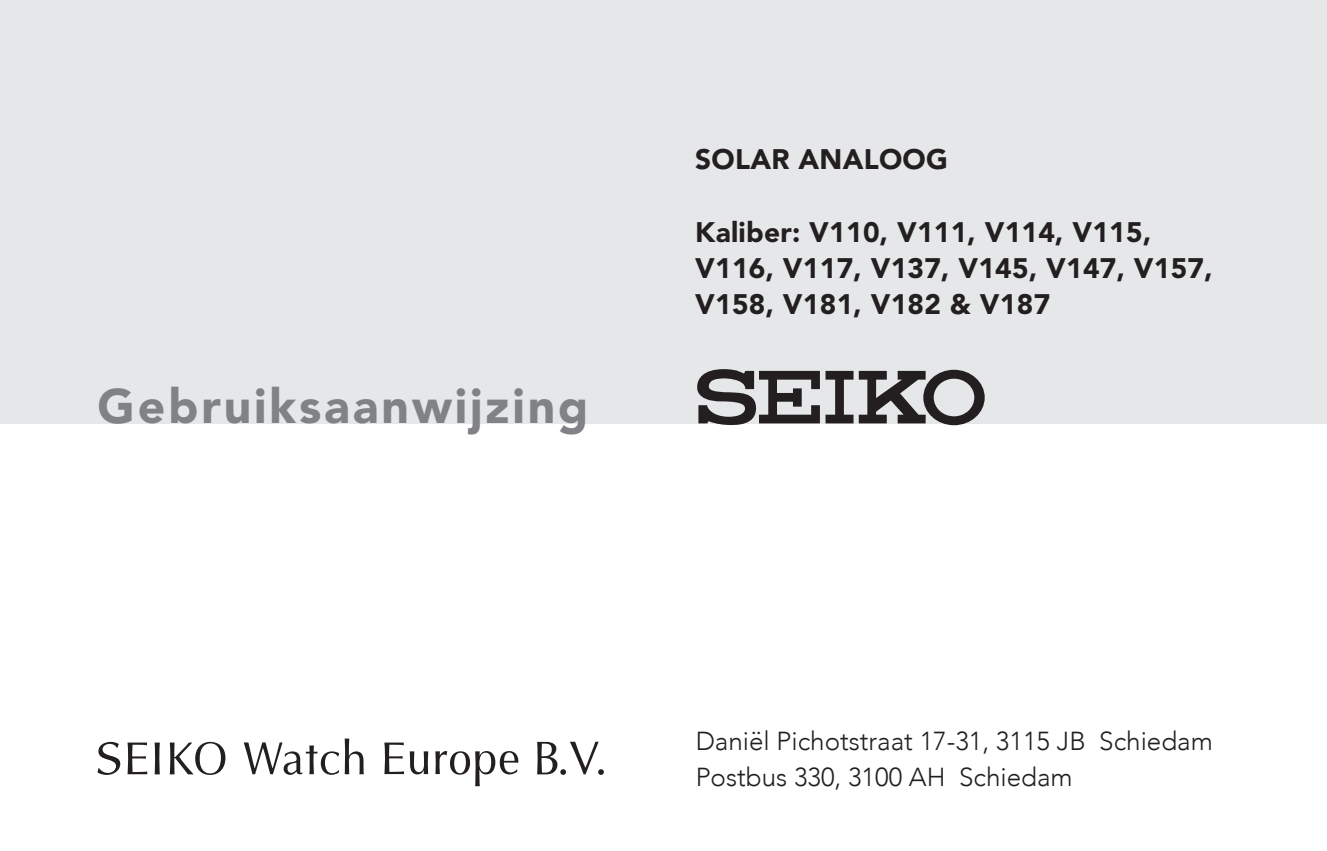
<style>
.page{position:relative;width:1327px;height:851px;background:#fff}
.page>*{position:absolute;margin:0;border:0;box-sizing:border-box;transform-origin:0 0}
.heading_1{font:900 48px "Avenir LT Std";letter-spacing:.06em;color:#808285}
.Box_kop{font:900 28px "Avenir LT Std";letter-spacing:.01em;color:#231f20}
.Body{font:300 26px "Avenir";color:#231f20}
</style>
<div class="page">
<div style="left:0;top:0;width:1327px;height:423px;background:#e6e7e9"></div>
<svg style="left:859px;top:370px;width:125px;height:55px"></svg>
<svg style="left:697px;top:369px;width:156px;height:56px"></svg>
<svg style="left:127px;top:742px;width:20px;height:32px"></svg>
<svg style="left:155px;top:742px;width:5px;height:32px"></svg>
<svg style="left:170px;top:741px;width:55px;height:33px"></svg>
<svg style="left:98px;top:741px;width:22px;height:33px"></svg>
<svg style="left:345px;top:738px;width:19px;height:36px"></svg>
<svg style="left:244px;top:742px;width:95px;height:32px"></svg>
<svg style="left:384px;top:742px;width:20px;height:32px"></svg>
<svg style="left:410px;top:751px;width:18px;height:23px"></svg>
<svg style="left:435px;top:751px;width:84px;height:35px"></svg>
<svg style="left:537px;top:741px;width:67px;height:33px"></svg>
<p class="heading_1" style="left:98px;top:377px;width:492px">Gebruiksaanwijzing</p>
<p class="Box_kop" style="left:695px;top:142px;width:254px">SOLAR ANALOOG</p>
<p class="Box_kop" style="left:695px;top:215px;width:457px">Kaliber: V110, V111, V114, V115,</p>
<p class="Box_kop" style="left:695px;top:251px;width:519px">V116, V117, V137, V145, V147, V157,</p>
<p class="Box_kop" style="left:695px;top:287px;width:356px">V158, V181, V182 &amp; V187</p>
<p class="Body" style="left:695px;top:725px;width:519px">Daniël Pichotstraat 17-31, 3115 JB Schiedam</p>
<p class="Body" style="left:695px;top:761px;width:378px">Postbus 330, 3100 AH Schiedam</p>
</div>
